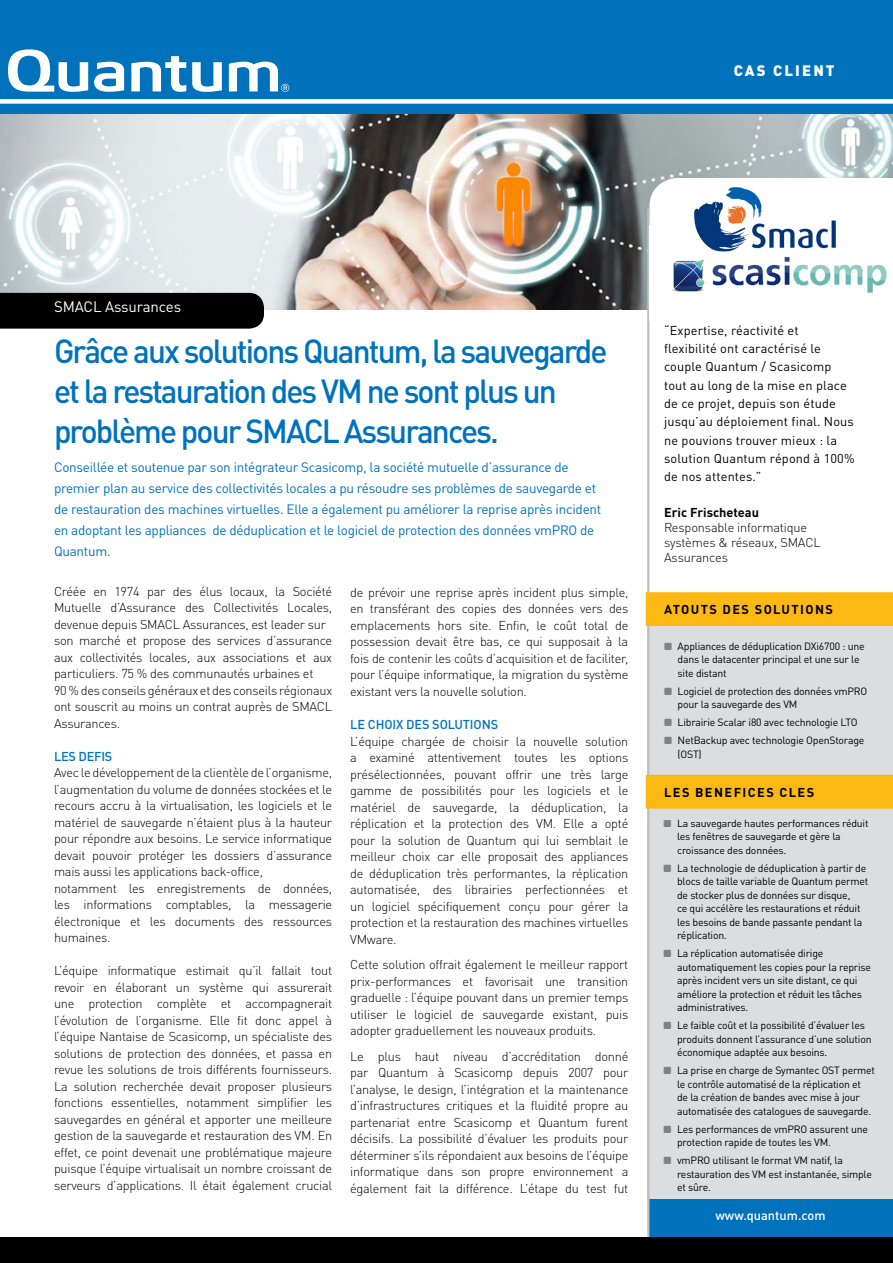
<style>
.page{position:relative;width:893px;height:1263px;background:#fff}
.page>*{position:absolute;margin:0;border:0;box-sizing:border-box;transform-origin:0 0}
.t1{font:500 33px/39.6px "DIN Pro";letter-spacing:-.06em;color:#0072bc;scale:.96 1}
.t2{font:15px "DIN Pro";letter-spacing:-.01em;color:#fff}
.t3{font:900 15px "DIN Pro";letter-spacing:.14em;color:#fff}
.t4{font:13.5px/21px "DIN Pro";letter-spacing:-.02em;color:#0072bc}
.t5{font:300 12.75px/16.5px "DIN Pro";letter-spacing:-.02em;color:#000;text-align:justify}
.t6{font:12.75px/18.3px "DIN Pro";letter-spacing:.01em;color:#000}
.t7{font:700 12.75px "DIN Pro";letter-spacing:.11em;color:#000}
.t8{font:500 12.75px "DIN Pro";letter-spacing:-.01em;color:#0072bc}
.t9{font:500 12.75px "DIN Pro";color:#fff}
.t10{font:700 12.75px "DIN Pro";color:#000}
.t11{font:10.5px/13.5px "DIN Pro";letter-spacing:-.02em;color:#000}
.t12{font:10.2px/13.5px "DIN Pro";letter-spacing:-.02em;color:#000}
.s1{font-family:"Notice Std";font-size:9px;color:#808285}
.s2{font-family:"Notice Std";font-size:8.7px;color:#808285}
</style>
<div class="page">
<img style="left:0;top:113px;width:893px;height:196px">
<div style="left:648px;top:610px;width:245px;height:589px;background:#dcddde"></div>
<div style="left:648px;top:1199px;width:245px;height:64px;background:#0072bc"></div>
<div style="left:0;top:293px;width:264px;height:36px;background:#000"></div>
<div style="left:0;top:0;width:893px;height:113px;background:#0072bc"></div>
<div style="left:0;top:99px;width:893px;height:5px;background:#fff"></div>
<hr style="left:647px;top:208px;width:2px;height:1049px;background:#bcbec0">
<div style="left:0;top:1237px;width:893px;height:26px;background:#000"></div>
<svg style="left:649px;top:178px;width:244px;height:47px"></svg>
<div style="left:649px;top:225px;width:244px;height:95px;background:#fff"></div>
<img style="left:695px;top:187px;width:144px;height:65px">
<img style="left:672px;top:257px;width:215px;height:36px">
<svg style="left:646px;top:592px;width:247px;height:217px"></svg>
<svg style="left:229px;top:62px;width:60px;height:30px"></svg>
<svg style="left:94px;top:62px;width:30px;height:30px"></svg>
<svg style="left:8px;top:49px;width:80px;height:43px"></svg>
<svg style="left:192px;top:62px;width:30px;height:30px"></svg>
<svg style="left:131px;top:56px;width:55px;height:36px"></svg>
<p class="t3" style="left:734px;top:58px;width:102px">CAS CLIENT</p>
<p class="t2" style="left:54px;top:295px;width:129px">SMACL Assurances</p>
<h1 class="t1" style="left:54px;top:328px;width:578px">Grâce aux solutions Quantum, la sauvegarde et la restauration des VM ne sont plus un problème pour SMACL Assurances.</h1>
<p class="t4" style="left:54px;top:456px;width:549px">Conseillée et soutenue par son intégrateur Scasicomp, la société mutuelle d’assurance de premier plan au service des collectivités locales a pu résoudre ses problèmes de sauvegarde et de restauration des machines virtuelles. Elle a également pu améliorer la reprise après incident en adoptant les appliances de déduplication et le logiciel de protection des données vmPRO de Quantum.</p>
<p class="t5" style="left:54px;top:582px;width:280px;text-align:left">Créée en 1974 par des élus locaux, la Société Mutuelle d’Assurance des Collectivités Locales, devenue depuis SMACL Assurances, est leader sur son marché et propose des services d’assurance aux collectivités locales, aux associations et aux particuliers. 75 % des communautés urbaines et<br>90 % des conseils généraux et des conseils régionaux ont souscrit au moins un contrat auprès de SMACL Assurances.</p>
<p class="t8" style="left:54px;top:746px;width:60px">LES DEFIS</p>
<p class="t5" style="left:54px;top:763px;width:280px;text-align:left">Avec le développement de la clientèle de l’organisme, l’augmentation du volume de données stockées et le recours accru à la virtualisation, les logiciels et le matériel de sauvegarde n’étaient plus à la hauteur pour répondre aux besoins. Le service informatique devait pouvoir protéger les dossiers d’assurance mais aussi les applications back-office,<br>notamment les enregistrements de données, les informations comptables, la messagerie électronique et les documents des ressources humaines.</p>
<p class="t5" style="left:54px;top:961px;width:280px">L’équipe informatique estimait qu’il fallait tout revoir en élaborant un système qui assurerait une protection complète et accompagnerait l’évolution de l’organisme. Elle fit donc appel à l’équipe Nantaise de Scasicomp, un spécialiste des solutions de protection des données, et passa en revue les solutions de trois différents fournisseurs.<br>La solution recherchée devait proposer plusieurs fonctions essentielles, notamment simplifier les sauvegardes en général et apporter une meilleure gestion de la sauvegarde et restauration des VM. En effet, ce point devenait une problématique majeure puisque l’équipe virtualisait un nombre croissant de serveurs d’applications. Il était également crucial</p>
<p class="t5" style="left:350px;top:583px;width:280px">de prévoir une reprise après incident plus simple, en transférant des copies des données vers des emplacements hors site. Enfin, le coût total de possession devait être bas, ce qui supposait à la fois de contenir les coûts d’acquisition et de faciliter, pour l’équipe informatique, la migration du système existant vers la nouvelle solution.</p>
<p class="t8" style="left:350px;top:714px;width:150px">LE CHOIX DES SOLUTIONS</p>
<p class="t5" style="left:350px;top:732px;width:280px">L’équipe chargée de choisir la nouvelle solution a examiné attentivement toutes les options présélectionnées, pouvant offrir une très large gamme de possibilités pour les logiciels et le matériel de sauvegarde, la déduplication, la réplication et la protection des VM. Elle a opté pour la solution de Quantum qui lui semblait le meilleur choix car elle proposait des appliances de déduplication très performantes, la réplication automatisée, des librairies perfectionnées et un logiciel spécifiquement conçu pour gérer la protection et la restauration des machines virtuelles VMware.</p>
<p class="t5" style="left:350px;top:955px;width:280px">Cette solution offrait également le meilleur rapport prix-performances et favorisait une transition graduelle : l’équipe pouvant dans un premier temps utiliser le logiciel de sauvegarde existant, puis adopter graduellement les nouveaux produits.</p>
<p class="t5" style="left:350px;top:1047px;width:280px">Le plus haut niveau d’accréditation donné par Quantum à Scasicomp depuis 2007 pour l’analyse, le design, l’intégration et la maintenance d’infrastructures critiques et la fluidité propre au partenariat entre Scasicomp et Quantum furent décisifs. La possibilité d’évaluer les produits pour déterminer s’ils répondaient aux besoins de l’équipe informatique dans son propre environnement a également fait la différence. L’étape du test fut</p>
<p class="t6" style="left:664px;top:320px;width:192px">“Expertise, réactivité et flexibilité ont caractérisé le couple Quantum / Scasicomp tout au long de la mise en place de ce projet, depuis son étude jusqu’au déploiement final. Nous ne pouvions trouver mieux : la solution Quantum répond à 100% de nos attentes.”</p>
<p class="t10" style="left:664px;top:502px;width:96px">Eric Frischeteau</p>
<p class="t5" style="left:664px;top:519px;width:158px;line-height:15px;text-align:left">Responsable informatique systèmes &amp; réseaux, SMACL<br>Assurances</p>
<p class="t7" style="left:664px;top:599px;width:170px">ATOUTS DES SOLUTIONS</p>
<p class="t11" style="left:678px;top:638px;width:189px;text-indent:-14px"><span class="s1">~</span> Appliances de déduplication DXi6700 : une dans le datacenter principal et une sur le site distant</p>
<p class="t11" style="left:678px;top:683px;width:191px;text-indent:-14px"><span class="s1">~</span> Logiciel de protection des données vmPRO pour la sauvegarde des VM</p>
<p class="t11" style="left:664px;top:712px;width:202px;line-height:18px"><span class="s1">~</span> Librairie Scalar i80 avec technologie LTO <span class="s1">~</span> NetBackup avec technologie OpenStorage</p>
<p class="t11" style="left:678px;top:746px;width:26px">(OST)</p>
<p class="t7" style="left:664px;top:781px;width:152px">LES BENEFICES CLES</p>
<p class="t12" style="left:677px;top:815px;width:193px;text-indent:-14px"><span class="s2">~</span> La sauvegarde hautes performances réduit les fenêtres de sauvegarde et gère la croissance des données.</p>
<p class="t11" style="left:677px;top:860px;width:193px;text-indent:-14px"><span class="s1">~</span> La technologie de déduplication à partir de blocs de taille variable de Quantum permet de stocker plus de données sur disque,<br>ce qui accélère les restaurations et réduit les besoins de bande passante pendant la réplication.</p>
<p class="t11" style="left:677px;top:945px;width:196px;text-indent:-14px"><span class="s1">~</span> La réplication automatisée dirige automatiquement les copies pour la reprise après incident vers un site distant, ce qui améliore la protection et réduit les tâches administratives.</p>
<p class="t11" style="left:677px;top:1017px;width:196px;text-indent:-14px"><span class="s1">~</span> Le faible coût et la possibilité d’évaluer les produits donnent l’assurance d’une solution économique adaptée aux besoins.</p>
<p class="t11" style="left:677px;top:1062px;width:199px;text-indent:-14px"><span class="s1">~</span> La prise en charge de Symantec OST permet le contrôle automatisé de la réplication et<br>de la création de bandes avec mise à jour automatisée des catalogues de sauvegarde.</p>
<p class="t11" style="left:677px;top:1121px;width:193px;text-indent:-14px"><span class="s1">~</span> Les performances de vmPRO assurent une protection rapide de toutes les VM.</p>
<p class="t11" style="left:677px;top:1152px;width:196px;text-indent:-14px"><span class="s1">~</span> vmPRO utilisant le format VM natif, la restauration des VM est instantanée, simple et sûre.</p>
<p class="t9" style="left:715px;top:1205px;width:112px">www.quantum.com</p>
</div>
